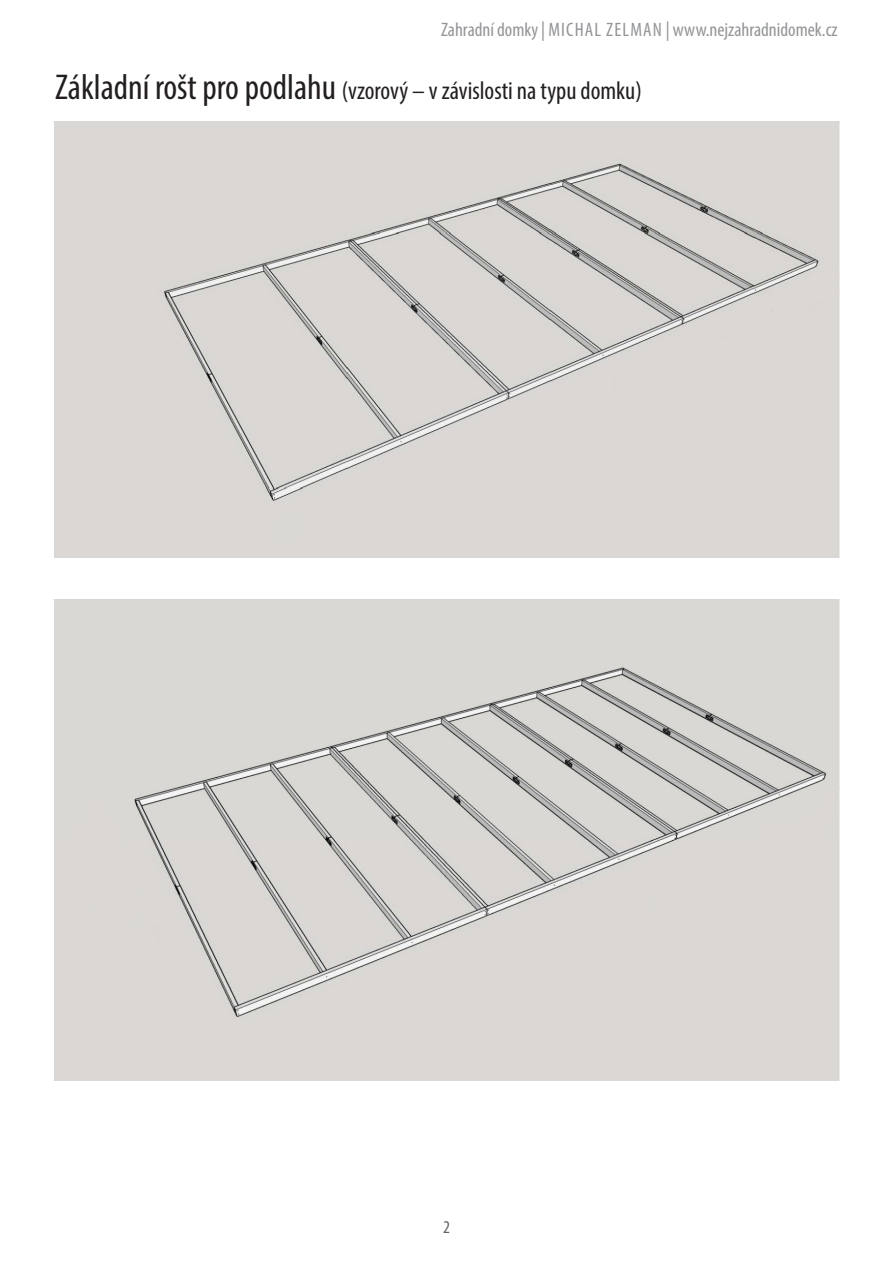
<style>
.page{position:relative;width:893px;height:1263px;background:#fff}
.page>*{position:absolute;margin:0;border:0;box-sizing:border-box;transform-origin:0 0}
.Text_1{font:condensed 25.5px "Myriad Pro";color:#231f20}
.t1{font:condensed 19.5px "Myriad Pro";color:#939598}
.t2{font:condensed 18px "Myriad Pro";color:#636366}
.s1{font-size:36px}
</style>
<div class="page">
<div style="left:54px;top:121px;width:786px;height:436px;background:#dbd7d4"></div>
<img style="left:54px;top:599px;width:786px;height:482px">
<p class="t1" style="left:441px;top:18px;width:398px">Zahradní domky | MICHAL ZELMAN | www.nejzahradnidomek.cz</p>
<p class="Text_1" style="left:55px;top:75px;width:588px"><span class="s1">Základní rošt pro podlahu</span> (vzorový – v závislosti na typu domku)</p>
<p class="t2" style="left:443px;top:1216px;width:8px">2</p>
</div>
